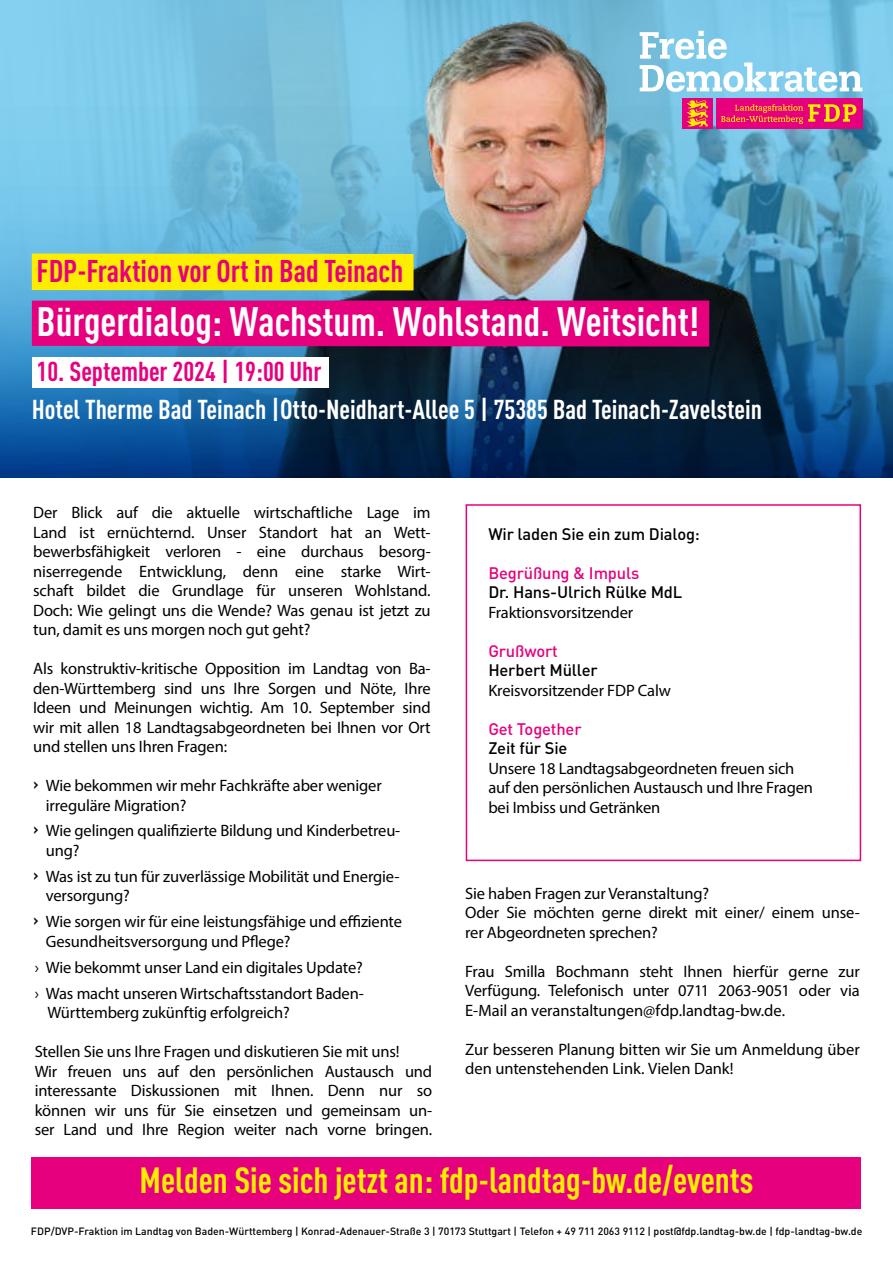
<style>
.page{position:relative;width:893px;height:1263px;background:#fff}
.page>*{position:absolute;margin:0;border:0;box-sizing:border-box;transform-origin:0 0}
.t1{font:700 condensed 40.5px "DINOT";color:#fff}
.t2{font:700 condensed 36px "DINOT";color:#ffed00}
.t3{font:700 condensed 30.9px "DINOT";color:#e6007d}
.t4{font:700 condensed 27px "DINOT";color:#fff}
.t5{font:700 condensed 27px "DINOT";color:#e6007d}
.t6{font:16.5px/19.5px "Myriad Pro";letter-spacing:-.01em;color:#000}
.t7{font:500 16.5px "DINOT";letter-spacing:-.01em;color:#000}
.t8{font:500 16.5px "DINOT";letter-spacing:-.01em;color:#e6007d}
.t9{font:500 10.5px "DINOT";color:#000}
.s1{font-family:"DINOT";font-weight:500}
</style>
<div class="page">
<img style="left:0;top:0;width:893px;height:477px">
<div style="left:32px;top:300px;width:677px;height:47px;background:#e6007d"></div>
<div style="left:32px;top:357px;width:296px;height:30px;background:#fff"></div>
<div style="left:32px;top:254px;width:382px;height:36px;background:#ffed00"></div>
<div style="left:716px;top:98px;width:146px;height:31px;background:#e6007d"></div>
<svg style="left:640px;top:31px;width:222px;height:61px"></svg>
<div style="left:682px;top:98px;width:31px;height:31px;background:#e6007d"></div>
<svg style="left:687px;top:100px;width:169px;height:26px"></svg>
<div style="left:32px;top:1157px;width:829px;height:51px;background:#e6007d"></div>
<div style="left:466px;top:504px;width:395px;height:357px;border:2px solid #e6007d"></div>
<h3 class="t3" style="left:37px;top:252px;width:368px">FDP-Fraktion vor Ort in Bad Teinach</h3>
<h1 class="t1" style="left:37px;top:297px;width:664px">Bürgerdialog: Wachstum. Wohlstand. Weitsicht!</h1>
<h3 class="t5" style="left:37px;top:355px;width:286px">10. September 2024 | 19:00 Uhr</h3>
<h3 class="t4" style="left:32px;top:393px;width:732px">Hotel Therme Bad Teinach |Otto-Neidhart-Allee 5 | 75385 Bad Teinach-Zavelstein</h3>
<p class="t6" style="left:33px;top:502px;width:399px;text-align:justify">Der Blick auf die aktuelle wirtschaftliche Lage im Land ist ernüchternd. Unser Standort hat an Wett&shy;bewerbsfähigkeit verloren - eine durchaus besorg&shy;niserregende Entwicklung, denn eine starke Wirt&shy;schaft bildet die Grundlage für unseren Wohlstand.<br>Doch: Wie gelingt uns die Wende? Was genau ist jetzt zu tun, damit es uns morgen noch gut geht?</p>
<p class="t6" style="left:33px;top:658px;width:399px;text-align:justify">Als konstruktiv-kritische Opposition im Landtag von Ba&shy;den-Württemberg sind uns Ihre Sorgen und Nöte, Ihre Ideen und Meinungen wichtig. Am 10. September sind wir mit allen 18 Landtagsabgeordneten bei Ihnen vor Ort und stellen uns Ihren Fragen:</p>
<p class="t6" style="left:46px;top:775px;width:337px;text-indent:-13px"><span class="s1">›</span> Wie bekommen wir mehr Fachkräfte aber weniger irreguläre Migration?</p>
<p class="t6" style="left:46px;top:821px;width:356px;text-indent:-13px"><span class="s1">›</span> Wie gelingen qualifizierte Bildung und Kinderbetreu&shy;ung?</p>
<p class="t6" style="left:46px;top:866px;width:355px;text-indent:-13px"><span class="s1">›</span> Was ist zu tun für zuverlässige Mobilität und Energie&shy;versorgung?</p>
<p class="t6" style="left:46px;top:912px;width:358px;text-indent:-13px"><span class="s1">›</span> Wie sorgen wir für eine leistungsfähige und effiziente<br>Gesundheitsversorgung und Pflege?</p>
<p class="t6" style="left:35px;top:954px;width:331px;line-height:25.8px">› Wie bekommt unser Land ein digitales Update? › Was macht unseren Wirtschaftsstandort Baden-</p>
<p class="t6" style="left:47px;top:1002px;width:244px">Württemberg zukünftig erfolgreich?</p>
<p class="t6" style="left:35px;top:1041px;width:399px">Stellen Sie uns Ihre Fragen und diskutieren Sie mit uns!<br>Wir freuen uns auf den persönlichen Austausch und interessante Diskussionen mit Ihnen. Denn nur so können wir uns für Sie einsetzen und gemeinsam un&shy;ser Land und Ihre Region weiter nach vorne bringen.</p>
<p class="t7" style="left:488px;top:523px;width:213px">Wir laden Sie ein zum Dialog:</p>
<p class="t8" style="left:488px;top:562px;width:152px">Begrüßung &amp; Impuls</p>
<p class="t7" style="left:488px;top:582px;width:196px">Dr. Hans-Ulrich Rülke MdL</p>
<p class="t6" style="left:488px;top:602px;width:146px">Fraktionsvorsitzender</p>
<p class="t8" style="left:488px;top:640px;width:71px">Grußwort</p>
<p class="t7" style="left:488px;top:660px;width:111px">Herbert Müller</p>
<p class="t6" style="left:488px;top:680px;width:184px">Kreisvorsitzender FDP Calw</p>
<p class="t8" style="left:488px;top:718px;width:95px">Get Together</p>
<p class="t7" style="left:488px;top:738px;width:81px">Zeit für Sie</p>
<p class="t6" style="left:488px;top:758px;width:326px">Unsere 18 Landtagsabgeordneten freuen sich auf den persönlichen Austausch und Ihre Fragen bei Imbiss und Getränken</p>
<p class="t6" style="left:465px;top:883px;width:396px">Sie haben Fragen zur Veranstaltung?<br>Oder Sie möchten gerne direkt mit einer/ einem unse&shy;rer Abgeordneten sprechen?</p>
<p class="t6" style="left:465px;top:961px;width:396px;text-align:justify">Frau Smilla Bochmann steht Ihnen hierfür gerne zur Verfügung. Telefonisch unter 0711 2063-9051 oder via E-Mail an veranstaltungen@fdp.landtag-bw.de.</p>
<p class="t6" style="left:465px;top:1039px;width:396px">Zur besseren Planung bitten wir Sie um Anmeldung über den untenstehenden Link. Vielen Dank!</p>
<h2 class="t2" style="left:139px;top:1158px;width:615px">Melden Sie sich jetzt an: fdp-landtag-bw.de/events</h2>
<p class="t9" style="left:31px;top:1224px;width:833px">FDP/DVP-Fraktion im Landtag von Baden-Württemberg | Konrad-Adenauer-Straße 3 | 70173 Stuttgart | Telefon + 49 711 2063 9112 | post@fdp.landtag-bw.de | fdp-landtag-bw.de</p>
</div>
